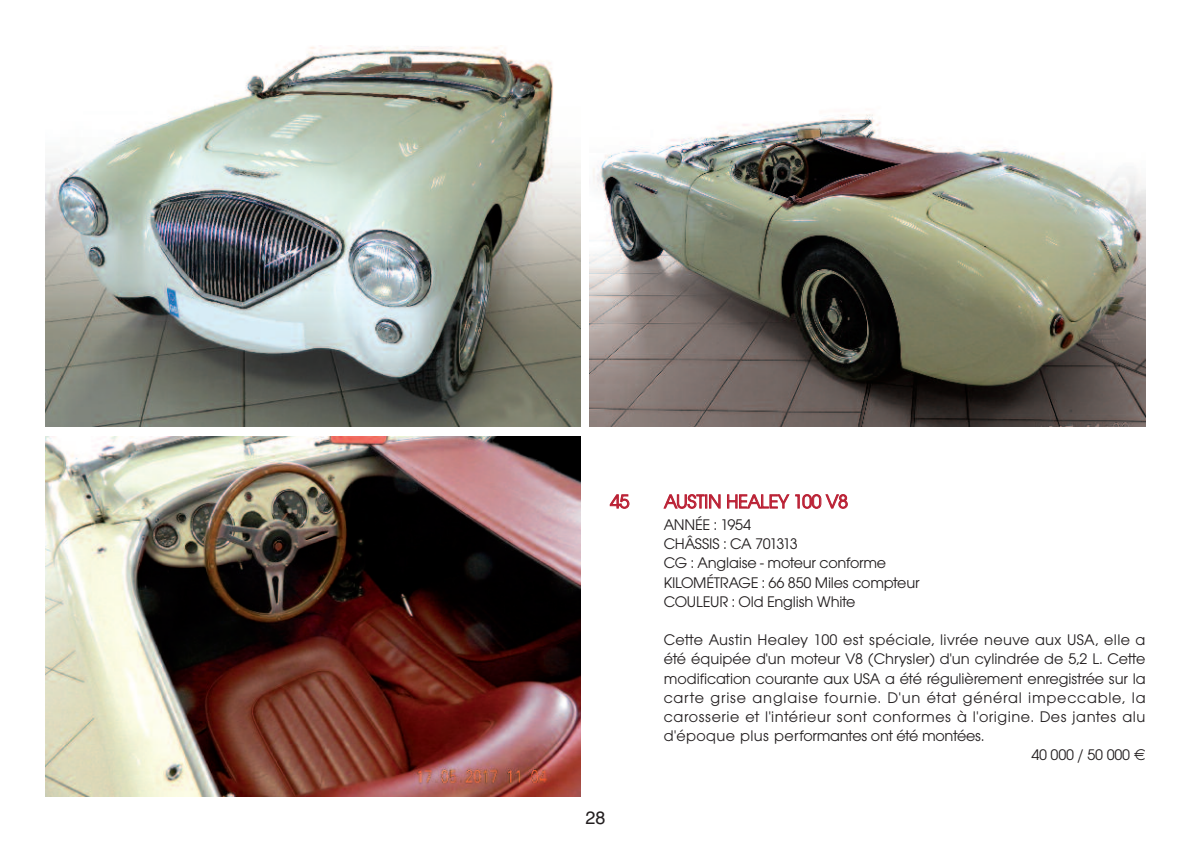
<style>
.page{position:relative;width:1191px;height:842px;background:#fff}
.page>*{position:absolute;margin:0;border:0;box-sizing:border-box;transform-origin:0 0}
.t1{font:20px "Avant Garde Gothic Itc T";letter-spacing:-.02em;color:#ba1f33}
.t2{font:18px "Helvetica";color:#231f20}
.t3{font:16px/19.2px "Avant Garde Gothic Itc T";color:#231f20}
.t4{font:16px "Avant Garde Gothic Itc T";letter-spacing:.03em;color:#231f20}
.t5{font:16px "Avant Garde Gothic Itc T";letter-spacing:.02em;color:#231f20}
.t6{font:16px "Avant Garde Gothic Itc T";letter-spacing:.045em;color:#231f20}
</style>
<div class="page">
<img style="left:45px;top:45px;width:535px;height:381px">
<img style="left:45px;top:436px;width:535px;height:361px">
<img style="left:589px;top:114px;width:556px;height:313px">
<p class="t1" style="left:610px;top:489px;width:21px">45</p>
<p class="t1" style="left:664px;top:489px;width:185px">AUSTIN HEALEY 100 V8</p>
<p class="t3" style="left:663px;top:515px;width:257px">ANNÉE : 1954<br>CHÂSSIS : CA 701313<br>CG : Anglaise - moteur conforme<br>KILOMÉTRAGE : 66 850 Miles compteur<br>COULEUR : Old English White</p>
<p class="t5" style="left:663px;top:630px;width:483px">Cette Austin Healey 100 est spéciale, livrée neuve aux USA, elle a</p>
<p class="t3" style="left:663px;top:649px;width:483px">été équipée d'un moteur V8 (Chrysler) d'un cylindrée de 5,2 L. Cette</p>
<p class="t3" style="left:663px;top:668px;width:483px">modification courante aux USA a été régulièrement enregistrée sur la</p>
<p class="t6" style="left:663px;top:688px;width:483px">carte grise anglaise fournie. D'un état général impeccable, la</p>
<p class="t4" style="left:663px;top:707px;width:483px">carosserie et l'intérieur sont conformes à l'origine. Des jantes alu</p>
<p class="t3" style="left:663px;top:726px;width:322px">d'époque plus performantes ont été montées.</p>
<p class="t3" style="left:1031px;top:745px;width:100px">40 000 / 50 000</p>
<p class="t2" style="left:585px;top:807px;width:22px">28</p>
</div>
